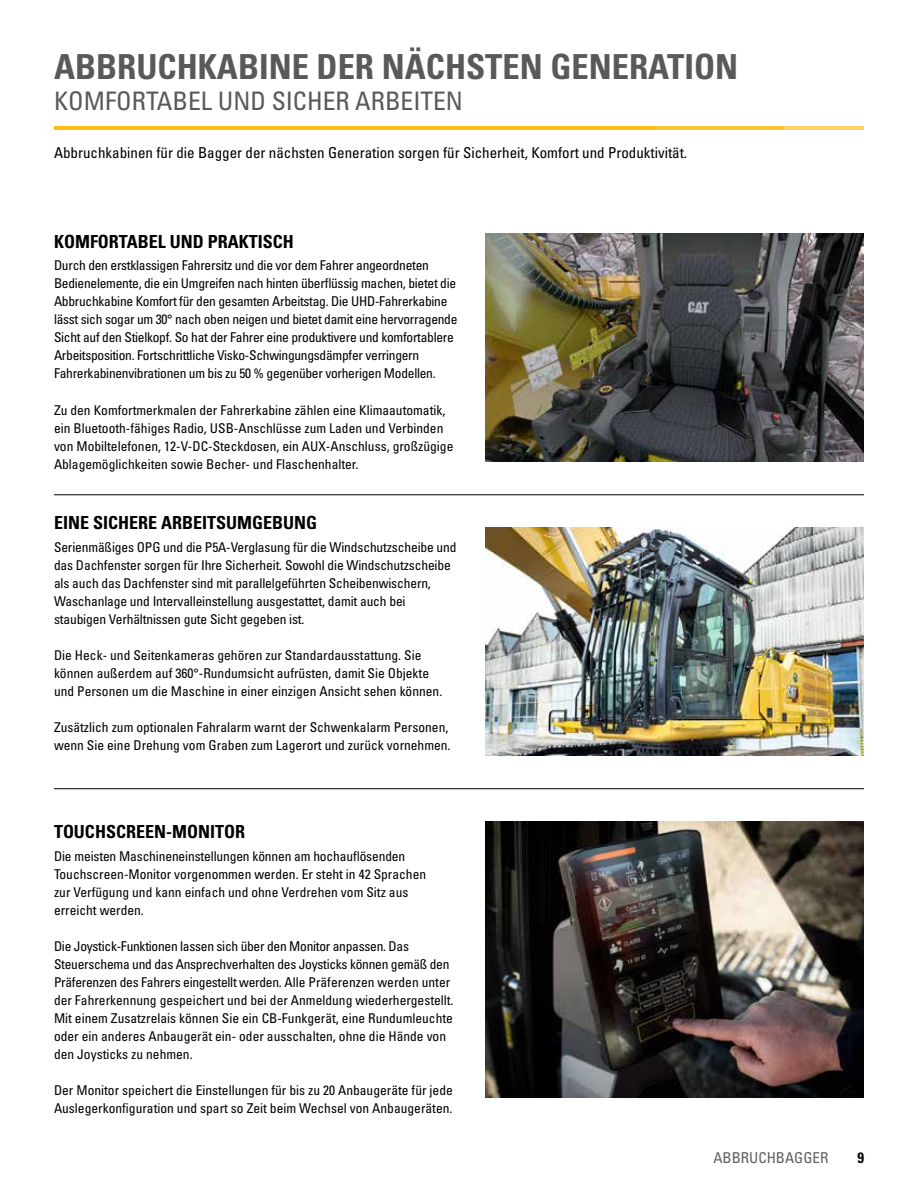
<style>
.page{position:relative;width:918px;height:1188px;background:#fff}
.page>*{position:absolute;margin:0;border:0;box-sizing:border-box;transform-origin:0 0}
.t1{font:34.5px "Univers LTCYR 67 Bold Cond";color:#58595b}
.t2{font:condensed 25.5px "Univers LTCYR 57";color:#58595b}
.t3{font:18px "Univers LTCYR 67 Bold Cond";color:#000}
.t4{font:condensed 15px "Univers LTCYR 57";color:#000}
.t5{font:condensed 15px "Univers LTCYR 57";color:#5e6263}
.t6{font:15px "Univers LTCYR 67 Bold Cond";color:#000}
.t7{font:condensed 13.5px/18px "Univers LTCYR 57";color:#000}
.t8{font:condensed 13.5px/18px "Univers LTCYR 57";letter-spacing:-.02em;color:#000}
</style>
<div class="page">
<img style="left:485px;top:234px;width:379px;height:228px">
<img style="left:485px;top:528px;width:379px;height:228px">
<hr style="left:54px;top:127px;width:601px;height:3px;background:#fdba12">
<hr style="left:654px;top:127px;width:128px;height:3px;background:#fdba12">
<hr style="left:782px;top:127px;width:82px;height:3px;background:#fdba12">
<img style="left:485px;top:822px;width:379px;height:275px">
<hr style="left:54px;top:495px;width:810px;height:1px;background:#000">
<hr style="left:54px;top:788px;width:810px;height:1px;background:#000">
<h1 class="t1" style="left:54px;top:46px;width:686px">ABBRUCHKABINE DER NÄCHSTEN GENERATION</h1>
<h2 class="t2" style="left:54px;top:85px;width:410px">KOMFORTABEL UND SICHER ARBEITEN</h2>
<p class="t4" style="left:54px;top:143px;width:635px">Abbruchkabinen für die Bagger der nächsten Generation sorgen für Sicherheit, Komfort und Produktivität.</p>
<h3 class="t3" style="left:54px;top:231px;width:241px">KOMFORTABEL UND PRAKTISCH</h3>
<p class="t8" style="left:54px;top:256px;width:405px">Durch den erstklassigen Fahrersitz und die vor dem Fahrer angeordneten Bedienelemente, die ein Umgreifen nach hinten überflüssig machen, bietet die Abbruchkabine Komfort für den gesamten Arbeitstag. Die UHD-Fahrerkabine lässt sich sogar um 30° nach oben neigen und bietet damit eine hervorragende Sicht auf den Stielkopf. So hat der Fahrer eine produktivere und komfortablere Arbeitsposition. Fortschrittliche Visko-Schwingungsdämpfer verringern Fahrerkabinenvibrationen um bis zu 50 % gegenüber vorherigen Modellen.</p>
<p class="t7" style="left:54px;top:401px;width:401px">Zu den Komfortmerkmalen der Fahrerkabine zählen eine Klimaautomatik, ein Bluetooth-fähiges Radio, USB-Anschlüsse zum Laden und Verbinden von Mobiltelefonen, 12-V-DC-Steckdosen, ein AUX-Anschluss, großzügige Ablagemöglichkeiten sowie Becher- und Flaschenhalter.</p>
<h3 class="t3" style="left:54px;top:511px;width:265px">EINE SICHERE ARBEITSUMGEBUNG</h3>
<p class="t7" style="left:54px;top:538px;width:404px">Serienmäßiges OPG und die P5A-Verglasung für die Windschutzscheibe und das Dachfenster sorgen für Ihre Sicherheit. Sowohl die Windschutzscheibe als auch das Dachfenster sind mit parallelgeführten Scheibenwischern, Waschanlage und Intervalleinstellung ausgestattet, damit auch bei staubigen Verhältnissen gute Sicht gegeben ist.</p>
<p class="t7" style="left:54px;top:646px;width:390px">Die Heck- und Seitenkameras gehören zur Standardausstattung. Sie können außerdem auf 360°-Rundumsicht aufrüsten, damit Sie Objekte und Personen um die Maschine in einer einzigen Ansicht sehen können.</p>
<p class="t7" style="left:54px;top:718px;width:398px">Zusätzlich zum optionalen Fahralarm warnt der Schwenkalarm Personen, wenn Sie eine Drehung vom Graben zum Lagerort und zurück vornehmen.</p>
<h3 class="t3" style="left:54px;top:820px;width:193px">TOUCHSCREEN-MONITOR</h3>
<p class="t7" style="left:54px;top:846px;width:374px">Die meisten Maschineneinstellungen können am hochauflösenden Touchscreen-Monitor vorgenommen werden. Er steht in 42 Sprachen zur Verfügung und kann einfach und ohne Verdrehen vom Sitz aus erreicht werden.</p>
<p class="t7" style="left:54px;top:936px;width:401px">Die Joystick-Funktionen lassen sich über den Monitor anpassen. Das Steuerschema und das Ansprechverhalten des Joysticks können gemäß den Präferenzen des Fahrers eingestellt werden. Alle Präferenzen werden unter der Fahrerkennung gespeichert und bei der Anmeldung wiederhergestellt.<br>Mit einem Zusatzrelais können Sie ein CB-Funkgerät, eine Rundumleuchte oder ein anderes Anbaugerät ein- oder ausschalten, ohne die Hände von den Joysticks zu nehmen.</p>
<p class="t7" style="left:54px;top:1080px;width:400px">Der Monitor speichert die Einstellungen für bis zu 20 Anbaugeräte für jede<br>Auslegerkonfiguration und spart so Zeit beim Wechsel von Anbaugeräten.</p>
<p class="t5" style="left:713px;top:1148px;width:117px">ABBRUCHBAGGER</p>
<p class="t6" style="left:857px;top:1148px;width:8px">9</p>
</div>
